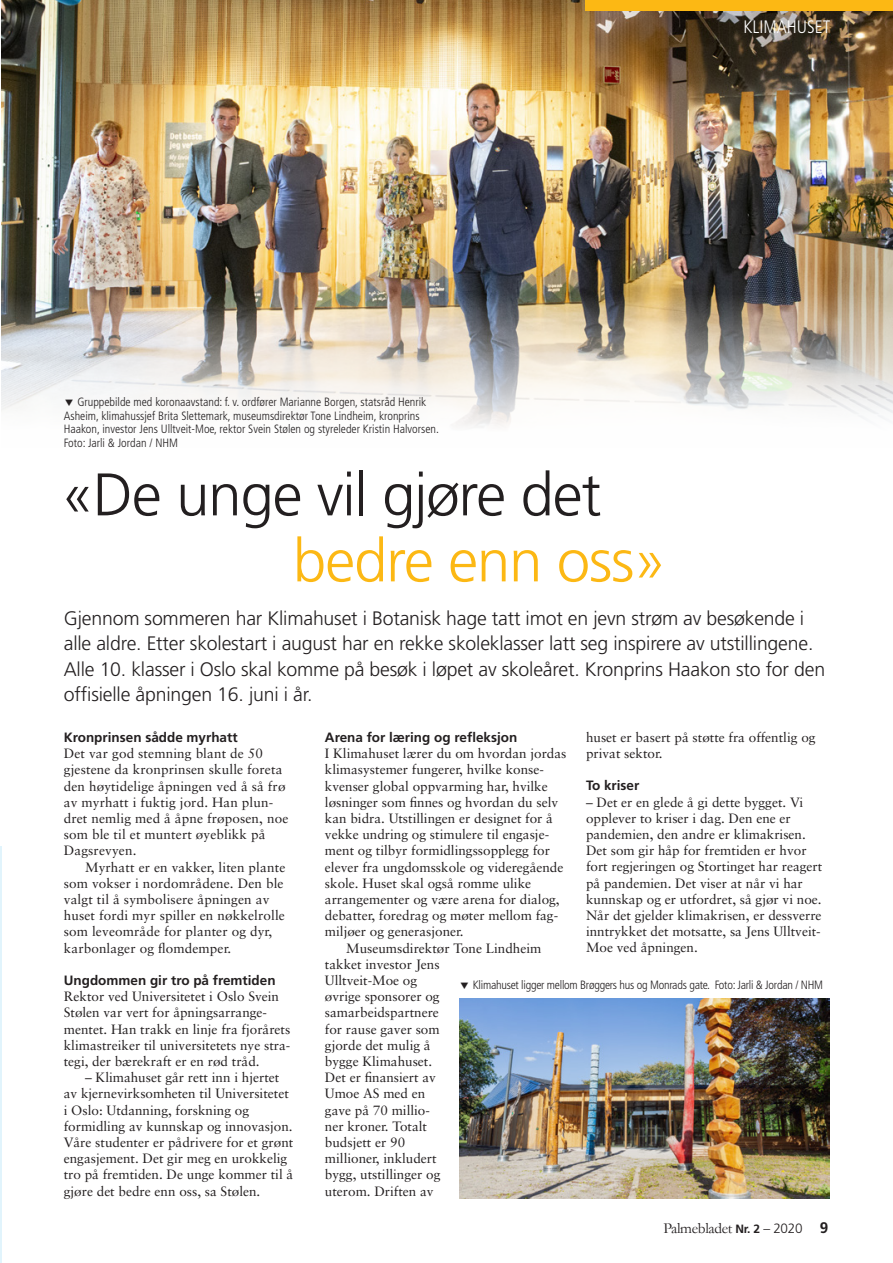
<style>
.page{position:relative;width:893px;height:1263px;background:#fff}
.page>*{position:absolute;margin:0;border:0;box-sizing:border-box;transform-origin:0 0}
.Tittel{font:300 60px/66px "Frutiger";letter-spacing:-.02em;color:#231f20}
.Ingress{font:300 19.5px/25.5px "Frutiger";letter-spacing:-.01em;color:#231f20}
.Mellomtitler{font:300 condensed 18px "Frutiger";color:#fff}
.t1{font:15.3px "Garamond";letter-spacing:-.02em;color:#231f20}
.Brødtekst_-_Intro{font:13.5px/16.2px "Sabon";color:#231f20}
.Mellomtitler-2{font:700 13.5px "Frutiger";color:#231f20}
.Bilde{font:300 condensed 12px/13.5px "Frutiger";color:#231f20}
.Bilde-2{font:300 condensed 12px "Frutiger";letter-spacing:-.02em;color:#231f20}
.s1{color:#fcb814}
.s2{font-family:"Frutiger";font-weight:700;font-size:12px}
.s3{font-family:"Frutiger";font-weight:300;font-size:13.5px}
.s4{font-family:"Frutiger";font-weight:700}
</style>
<div class="page">
<img style="left:1px;top:0;width:892px;height:427px">
<div style="left:586px;top:0;width:307px;height:11px;background:#fcb814"></div>
<img style="left:459px;top:998px;width:370px;height:201px">
<hr style="left:0;top:846px;width:1px;height:417px;background:#e1f4fc">
<svg style="left:65px;top:399px;width:8px;height:7px"></svg>
<p class="Mellomtitler" style="left:743px;top:17px;width:88px">KLIMAHUSET</p>
<p class="Bilde" style="left:64px;top:395px;width:377px;text-indent:14px">Gruppebilde med koronaavstand: f. v. ordfører Marianne Borgen, statsråd Henrik Asheim, klimahussjef Brita Slettemark, museumsdirektør Tone Lindheim, kronprins Haakon, investor Jens Ulltveit-Moe, rektor Svein Stølen og styreleder Kristin Halvorsen.<br>Foto: Jarli &amp; Jordan / NHM</p>
<p class="Tittel" style="left:293px;top:461px;width:375px;text-indent:-232px">«De unge vil gjøre det <span class="s1">bedre enn oss»</span></p>
<p class="Ingress" style="left:64px;top:605px;width:763px">Gjennom sommeren har Klimahuset i Botanisk hage tatt imot en jevn strøm av besøkende i alle aldre. Etter skolestart i august har en rekke skoleklasser latt seg inspirere av utstillingene.<br>Alle 10. klasser i Oslo skal komme på besøk i løpet av skoleåret. Kronprins Haakon sto for den offisielle åpningen 16. juni i år.</p>
<p class="Mellomtitler-2" style="left:64px;top:729px;width:175px">Kronprinsen sådde myrhatt</p>
<p class="Brødtekst_-_Intro" style="left:64px;top:745px;width:226px">Det var god stemning blant de 50 gjestene da kronprinsen skulle foreta den høytidelige åpningen ved å så frø av myrhatt i fuktig jord. Han plun&shy;dret nemlig med å åpne frøposen, noe som ble til et muntert øyeblikk på<br>Dagsrevyen.</p>
<p class="Brødtekst_-_Intro" style="left:64px;top:859px;width:223px;text-indent:21px">Myrhatt er en vakker, liten plante som vokser i nordområdene. Den ble valgt til å symbolisere åpningen av huset fordi myr spiller en nøkkelrolle som leveområde for planter og dyr, karbonlager og flomdemper.</p>
<p class="Mellomtitler-2" style="left:64px;top:972px;width:213px">Ungdommen gir tro på fremtiden</p>
<p class="Brødtekst_-_Intro" style="left:64px;top:988px;width:228px">Rektor ved Universitetet i Oslo Svein Stølen var vert for åpningsarrange&shy;mentet. Han trakk en linje fra fjorårets klimastreiker til universitetets nye stra&shy;tegi, der bærekraft er en rød tråd.</p>
<p class="Brødtekst_-_Intro" style="left:64px;top:1069px;width:231px;text-indent:21px">– Klimahuset går rett inn i hjertet av kjernevirksomheten til Universitetet i Oslo: Utdanning, forskning og formidling av kunnskap og innovasjon.<br>Våre studenter er pådrivere for et grønt engasjement. Det gir meg en urokkelig tro på fremtiden. De unge kommer til å gjøre det bedre enn oss, sa Stølen.</p>
<p class="Brødtekst_-_Intro" style="left:586px;top:729px;width:231px">huset er basert på støtte fra offentlig og privat sektor.</p>
<p class="Mellomtitler-2" style="left:586px;top:778px;width:55px">To kriser</p>
<p class="Brødtekst_-_Intro" style="left:586px;top:794px;width:238px">– Det er en glede å gi dette bygget. Vi opplever to kriser i dag. Den ene er pandemien, den andre er klimakrisen.<br>Det som gir håp for fremtiden er hvor fort regjeringen og Stortinget har reagert på pandemien. Det viser at når vi har kunnskap og er utfordret, så gjør vi noe.<br>Når det gjelder klimakrisen, er dessverre inntrykket det motsatte, sa Jens Ulltveit-Moe ved åpningen.</p>
<p class="Mellomtitler-2" style="left:325px;top:729px;width:194px">Arena for læring og refleksjon</p>
<p class="Brødtekst_-_Intro" style="left:325px;top:745px;width:243px">I Klimahuset lærer du om hvordan jordas klimasystemer fungerer, hvilke konse&shy;kvenser global oppvarming har, hvilke løsninger som finnes og hvordan du selv kan bidra. Utstillingen er designet for å vekke undring og stimulere til engasje&shy;ment og tilbyr formidlingssopplegg for elever fra ungdomsskole og videregående skole. Huset skal også romme ulike arrangementer og være arena for dialog, debatter, foredrag og møter mellom fag&shy;miljøer og generasjoner.</p>
<p class="Brødtekst_-_Intro" style="left:325px;top:940px;width:218px;text-indent:21px">Museumsdirektør Tone Lindheim takket investor Jens<br>Ulltveit-Moe og<br>øvrige sponsorer og samarbeidspartnere<br>for rause gaver som<br>gjorde det mulig å<br>bygge Klimahuset.<br>Det er finansiert av<br>Umoe AS med en<br>gave på 70 millio-<br>ner kroner. Totalt<br>budsjett er 90<br>millioner, inkludert<br>bygg, utstillinger og<br>uterom. Driften av</p>
<p class="Bilde-2" style="left:473px;top:978px;width:352px">Klimahuset ligger mellom Brøggers hus og Monrads gate. Foto: Jarli &amp; Jordan / NHM</p>
<p class="t1" style="left:663px;top:1219px;width:166px">Palmebladet <span class="s2">Nr. 2</span> <span class="s3">– 2020</span> <span class="s4">9</span></p>
</div>
